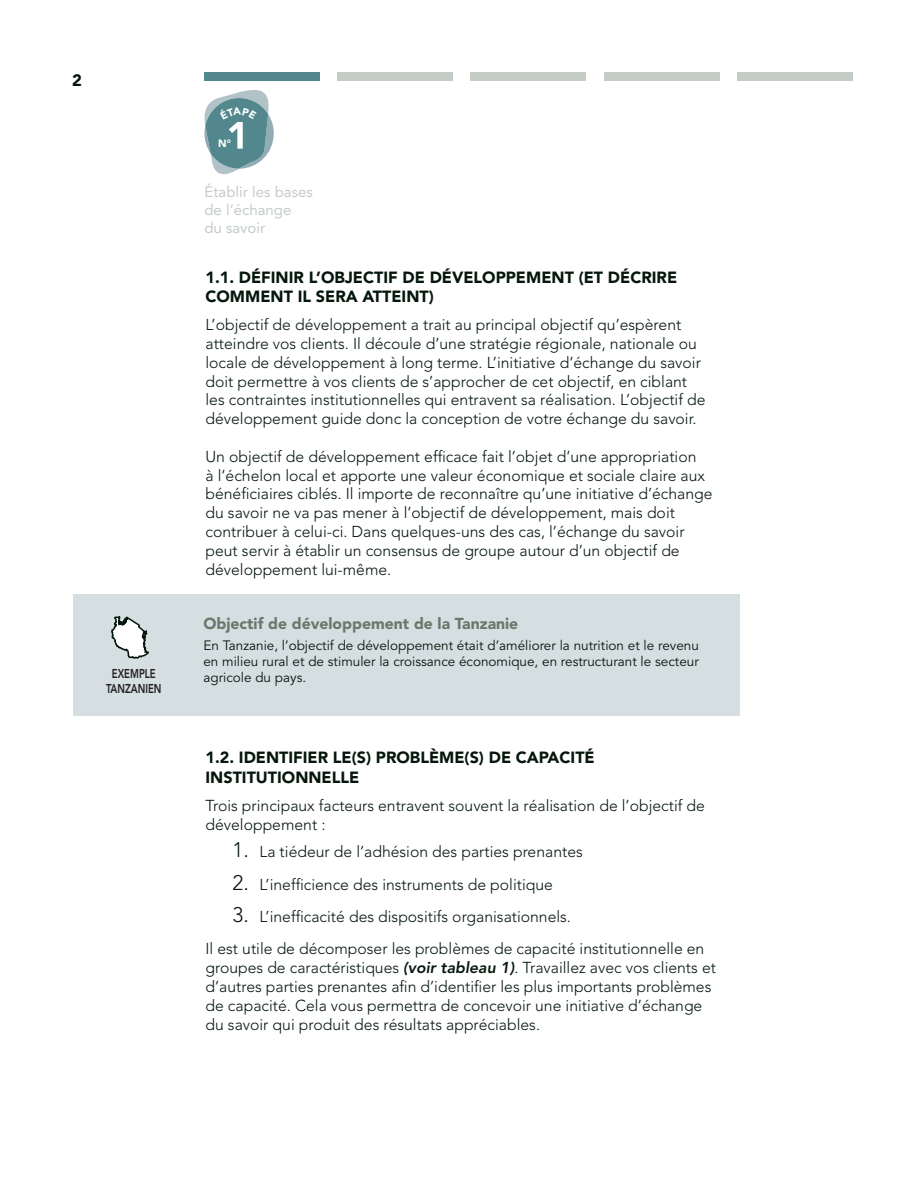
<style>
.page{position:relative;width:918px;height:1188px;background:#fff}
.page>*{position:absolute;margin:0;border:0;box-sizing:border-box;transform-origin:0 0}
.t1{font:900 16.5px "Avenir";color:#05170c}
.t2{font:900 16.2px/19.5px "Avenir";color:#05170c}
.t3{font:300 15.75px/18.8px "Avenir";color:#05170c}
.t4{font:900 15.75px "Avenir";color:#69786c}
.t5{font:15px/18px "Avenir";color:#c5ccc6}
.t6{font:13.5px/16.2px "Avenir";color:#05170c;text-align:justify}
.t7{font:800 12.75px/15px "Avenir";color:#231f20;text-align:center;scale:.75 1}
.t8{font:900 10.5px "Avenir";color:#fff}
.s1{font-size:21px}
.s2{font-weight:800;font-style:italic}
</style>
<div class="page">
<div style="left:204px;top:72px;width:116px;height:9px;background:#51878d"></div>
<div style="left:470px;top:72px;width:116px;height:9px;background:#c5ccc6"></div>
<div style="left:337px;top:72px;width:115px;height:9px;background:#c5ccc6"></div>
<div style="left:604px;top:72px;width:115px;height:9px;background:#c5ccc6"></div>
<div style="left:737px;top:72px;width:116px;height:9px;background:#c5ccc6"></div>
<div style="left:73px;top:594px;width:667px;height:122px;background:#d5dee0"></div>
<svg style="left:111px;top:615px;width:38px;height:44px"></svg>
<svg style="left:204px;top:90px;width:70px;height:84px"></svg>
<p class="t1" style="left:72px;top:70px;width:11px">2</p>
<p class="t7" style="left:106px;top:666px;width:76px">EXEMPLE<br>TANZANIEN</p>
<p class="t8" style="left:218px;top:137px;width:14px">n°</p>
<p class="t5" style="left:204px;top:182px;width:110px">Établir les bases de l’échange<br>du savoir</p>
<p class="t2" style="left:206px;top:267px;width:473px">1.1. DÉFINIR L’OBJECTIF DE DÉVELOPPEMENT (ET DÉCRIRE<br>COMMENT IL SERA ATTEINT)</p>
<p class="t3" style="left:206px;top:315px;width:502px">L’objectif de développement a trait au principal objectif qu’espèrent atteindre vos clients. Il découle d’une stratégie régionale, nationale ou locale de développement à long terme. L’initiative d’échange du savoir doit permettre à vos clients de s’approcher de cet objectif, en ciblant les contraintes institutionnelles qui entravent sa réalisation. L’objectif de développement guide donc la conception de votre échange du savoir.</p>
<p class="t3" style="left:206px;top:447px;width:509px">Un objectif de développement efficace fait l’objet d’une appropriation<br>à l’échelon local et apporte une valeur économique et sociale claire aux bénéficiaires ciblés. Il importe de reconnaître qu’une initiative d’échange du savoir ne va pas mener à l’objectif de développement, mais doit contribuer à celui-ci. Dans quelques-uns des cas, l’échange du savoir peut servir à établir un consensus de groupe autour d’un objectif de développement lui-même.</p>
<p class="t4" style="left:203px;top:614px;width:316px">Objectif de développement de la Tanzanie</p>
<p class="t6" style="left:203px;top:637px;width:497px">En Tanzanie, l’objectif de développement était d’améliorer la nutrition et le revenu en milieu rural et de stimuler la croissance économique, en restructurant le secteur agricole du pays.</p>
<p class="t2" style="left:206px;top:748px;width:391px">1.2. IDENTIFIER LE(S) PROBLÈME(S) DE CAPACITÉ<br>INSTITUTIONNELLE</p>
<p class="t3" style="left:206px;top:796px;width:501px">Trois principaux facteurs entravent souvent la réalisation de l’objectif de développement :</p>
<p class="t3" style="left:232px;top:843px;width:352px"><span class="s1">1.</span> La tiédeur de l’adhésion des parties prenantes</p>
<p class="t3" style="left:232px;top:875px;width:322px"><span class="s1">2.</span> L’inefficience des instruments de politique</p>
<p class="t3" style="left:205px;top:901px;width:500px;line-height:32.2px;text-indent:27px"><span class="s1">3.</span> L’inefficacité des dispositifs organisationnels.<br>Il est utile de décomposer les problèmes de capacité institutionnelle en</p>
<p class="t3" style="left:205px;top:958px;width:512px">groupes de caractéristiques <span class="s2">(voir tableau 1)</span>. Travaillez avec vos clients et d’autres parties prenantes afin d’identifier les plus importants problèmes de capacité. Cela vous permettra de concevoir une initiative d’échange du savoir qui produit des résultats appréciables.</p>
</div>
